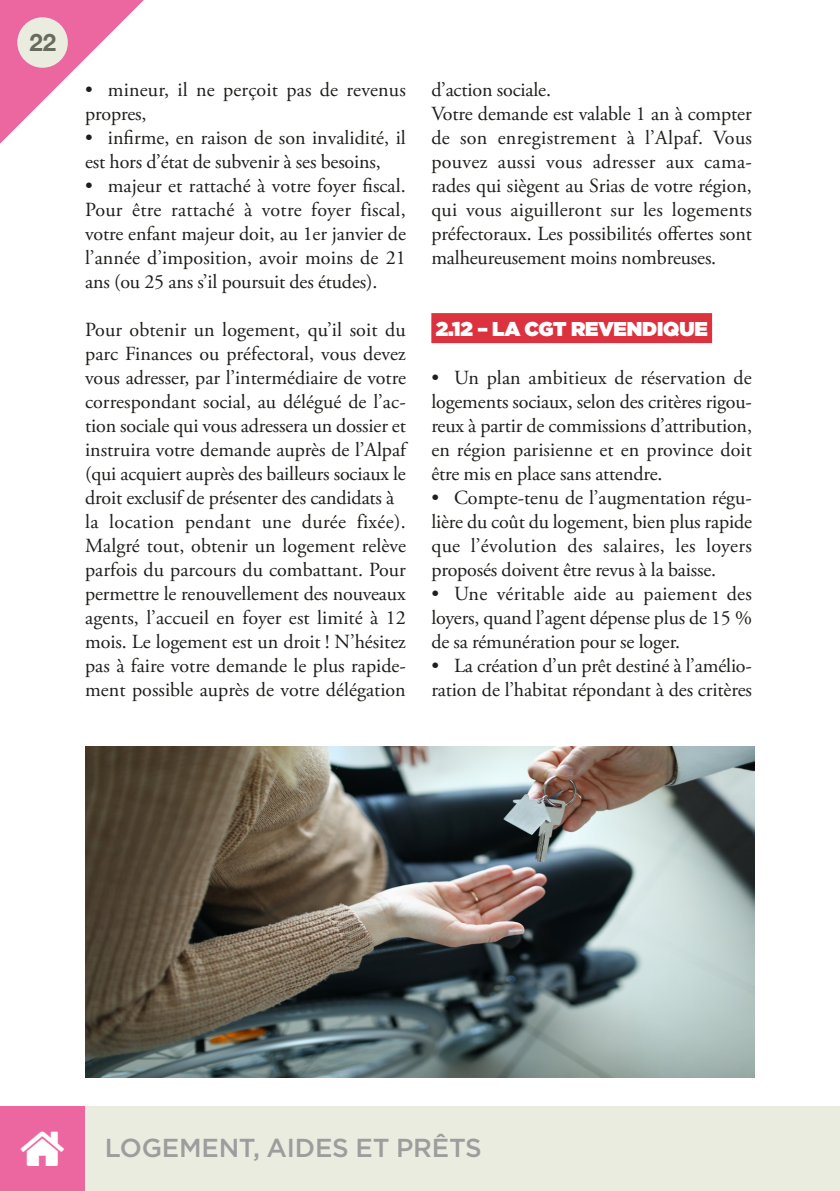
<style>
.page{position:relative;width:840px;height:1191px;background:#fff}
.page>*{position:absolute;margin:0;border:0;box-sizing:border-box;transform-origin:0 0}
.t1{font:500 26px "Gotham";letter-spacing:-.01em;color:#9d9d9d}
.t2{font:700 24px "Helvetica Neue";color:#68695f}
.t3{font:20px/24px "Adobe Garamond Pro";letter-spacing:-.005em;color:#1d1d1b;text-align:justify}
.TITRE_NV1{font:900 20px "Gotham";letter-spacing:-.01em;color:#fff}
</style>
<div class="page">
<svg style="left:0;top:0;width:144px;height:144px"></svg>
<div style="left:0;top:1106px;width:839px;height:85px;background:#ebece0"></div>
<div style="left:0;top:1106px;width:85px;height:85px;background:#ec66a0"></div>
<div style="left:17px;top:17px;width:51px;height:51px;background:#ebece0;border-radius:50%"></div>
<img style="left:85px;top:746px;width:669px;height:331px">
<div style="left:431px;top:313px;width:280px;height:30px;background:#dc3240"></div>
<p class="t2" style="left:30px;top:23px;width:28px">22</p>
<p class="t3" style="left:85px;top:78px;width:322px">• mineur, il ne perçoit pas de revenus propres,</p>
<p class="t3" style="left:85px;top:126px;width:322px">• infirme, en raison de son invalidité, il est hors d’état de subvenir à ses besoins,</p>
<p class="t3" style="left:85px;top:174px;width:322px">• majeur et rattaché à votre foyer fiscal.<br>Pour être rattaché à votre foyer fiscal, votre enfant majeur doit, au 1er janvier de l’année d’imposition, avoir moins de 21 ans (ou 25 ans s’il poursuit des études).</p>
<p class="t3" style="left:85px;top:318px;width:322px">Pour obtenir un logement, qu’il soit du parc Finances ou préfectoral, vous devez vous adresser, par l’intermédiaire de votre correspondant social, au délégué de l’ac&shy;tion sociale qui vous adressera un dossier et instruira votre demande auprès de l’Alpaf (qui acquiert auprès des bailleurs sociaux le droit exclusif de présenter des candidats à</p>
<p class="t3" style="left:85px;top:510px;width:322px">la location pendant une durée fixée).<br>Malgré tout, obtenir un logement relève parfois du parcours du combattant. Pour permettre le renouvellement des nouveaux agents, l’accueil en foyer est limité à 12 mois. Le logement est un droit ! N’hésitez pas à faire votre demande le plus rapide&shy;ment possible auprès de votre délégation</p>
<p class="t3" style="left:431px;top:78px;width:121px">d’action sociale.</p>
<p class="t3" style="left:431px;top:102px;width:322px">Votre demande est valable 1 an à compter de son enregistrement à l’Alpaf. Vous pouvez aussi vous adresser aux cama&shy;rades qui siègent au Srias de votre région, qui vous aiguilleront sur les logements préfectoraux. Les possibilités offertes sont malheureusement moins nombreuses.</p>
<p class="TITRE_NV1" style="left:435px;top:315px;width:273px">2.12 – LA CGT REVENDIQUE</p>
<p class="t3" style="left:431px;top:366px;width:322px">• Un plan ambitieux de réservation de logements sociaux, selon des critères rigou&shy;reux à partir de commissions d’attribution, en région parisienne et en province doit être mis en place sans attendre.</p>
<p class="t3" style="left:431px;top:486px;width:322px">• Compte-tenu de l’augmentation régu&shy;lière du coût du logement, bien plus rapide que l’évolution des salaires, les loyers proposés doivent être revus à la baisse.</p>
<p class="t3" style="left:431px;top:582px;width:322px">• Une véritable aide au paiement des loyers, quand l’agent dépense plus de 15 % de sa rémunération pour se loger.</p>
<p class="t3" style="left:431px;top:654px;width:322px">• La création d’un prêt destiné à l’amélio&shy;ration de l’habitat répondant à des critères</p>
<h1 class="t1" style="left:105px;top:1130px;width:378px">LOGEMENT, AIDES ET PRÊTS</h1>
</div>
